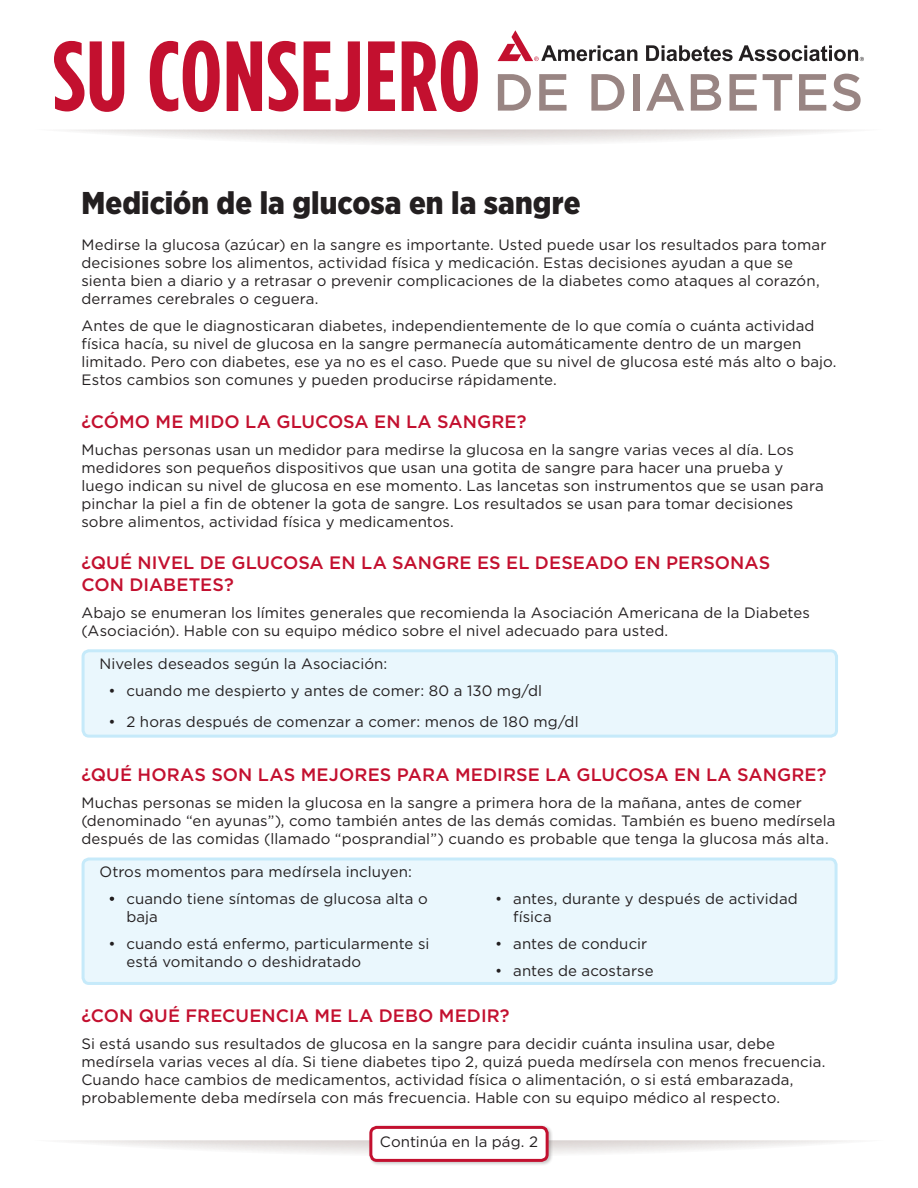
<style>
.page{position:relative;width:918px;height:1188px;background:#fff}
.page>*{position:absolute;margin:0;border:0;box-sizing:border-box;transform-origin:0 0}
.t1{font:900 31.5px "Gotham Narrow";letter-spacing:.005em;color:#231f20}
.Red_subhead{font:500 18px/21.6px "Gotham";letter-spacing:.005em;color:#c3102f}
.Red_subhead_-_after{font:500 18px "Gotham";letter-spacing:.005em;color:#c3102f}
.Text{font:15px/18px "Gotham";letter-spacing:.005em;color:#231f20}
.Bullets{font:15px/18px "Gotham";letter-spacing:.005em;color:#231f20}
.Bullets_-_first_line{font:15px "Gotham";letter-spacing:.005em;color:#231f20}
</style>
<div class="page">
<svg style="left:69px;top:130px;width:780px;height:14px"></svg>
<svg style="left:70px;top:1140px;width:778px;height:14px"></svg>
<svg style="left:498px;top:30px;width:139px;height:31px"></svg>
<svg style="left:646px;top:45px;width:218px;height:16px"></svg>
<svg style="left:498px;top:74px;width:33px;height:37px"></svg>
<svg style="left:539px;top:74px;width:28px;height:37px"></svg>
<svg style="left:591px;top:74px;width:33px;height:37px"></svg>
<div style="left:633px;top:74px;width:6px;height:37px;background:#998583"></div>
<svg style="left:646px;top:74px;width:38px;height:37px"></svg>
<svg style="left:691px;top:74px;width:30px;height:37px"></svg>
<svg style="left:729px;top:74px;width:28px;height:37px"></svg>
<svg style="left:763px;top:74px;width:29px;height:37px"></svg>
<svg style="left:799px;top:74px;width:27px;height:37px"></svg>
<svg style="left:832px;top:74px;width:29px;height:37px"></svg>
<svg style="left:54px;top:41px;width:70px;height:71px"></svg>
<svg style="left:150px;top:40px;width:70px;height:72px"></svg>
<svg style="left:227px;top:41px;width:35px;height:70px"></svg>
<svg style="left:268px;top:41px;width:30px;height:70px"></svg>
<svg style="left:304px;top:41px;width:56px;height:71px"></svg>
<svg style="left:368px;top:41px;width:27px;height:70px"></svg>
<svg style="left:402px;top:40px;width:76px;height:72px"></svg>
<div style="left:83px;top:859px;width:753px;height:124px;background:#eaf7fd;border-radius:6px"></div>
<div style="left:82px;top:858px;width:756px;height:127px;border:3px solid #c6eafa;border-radius:6px"></div>
<div style="left:83px;top:651px;width:754px;height:85px;background:#eaf7fd;border-radius:6px"></div>
<div style="left:82px;top:649px;width:756px;height:89px;border:3px solid #c6eafa;border-radius:6px"></div>
<div style="left:368px;top:1124px;width:185px;height:42px;background:#231f20;opacity:.25"></div>
<div style="left:371px;top:1127px;width:176px;height:33px;background:#fff;border-radius:6px"></div>
<div style="left:369px;top:1126px;width:180px;height:36px;border:3px solid #c3102f;border-radius:6px"></div>
<p class="t1" style="left:81px;top:182px;width:501px">Medición de la glucosa en la sangre</p>
<p class="Text" style="left:81px;top:236px;width:746px">Medirse la glucosa (azúcar) en la sangre es importante. Usted puede usar los resultados para tomar decisiones sobre los alimentos, actividad física y medicación. Estas decisiones ayudan a que se sienta bien a diario y a retrasar o prevenir complicaciones de la diabetes como ataques al corazón, derrames cerebrales o ceguera.</p>
<p class="Text" style="left:81px;top:317px;width:757px">Antes de que le diagnosticaran diabetes, independientemente de lo que comía o cuánta actividad física hacía, su nivel de glucosa en la sangre permanecía automáticamente dentro de un margen limitado. Pero con diabetes, ese ya no es el caso. Puede que su nivel de glucosa esté más alto o bajo.<br>Estos cambios son comunes y pueden producirse rápidamente.</p>
<p class="Red_subhead" style="left:81px;top:410px;width:447px">¿CÓMO ME MIDO LA GLUCOSA EN LA SANGRE?</p>
<p class="Text" style="left:81px;top:440px;width:744px">Muchas personas usan un medidor para medirse la glucosa en la sangre varias veces al día. Los medidores son pequeños dispositivos que usan una gotita de sangre para hacer una prueba y luego indican su nivel de glucosa en ese momento. Las lancetas son instrumentos que se usan para pinchar la piel a fin de obtener la gota de sangre. Los resultados se usan para tomar decisiones sobre alimentos, actividad física y medicamentos.</p>
<p class="Red_subhead" style="left:81px;top:552px;width:690px">¿QUÉ NIVEL DE GLUCOSA EN LA SANGRE ES EL DESEADO EN PERSONAS<br>CON DIABETES?</p>
<p class="Text" style="left:81px;top:603px;width:730px">Abajo se enumeran los límites generales que recomienda la Asociación Americana de la Diabetes (Asociación). Hable con su equipo médico sobre el nivel adecuado para usted.</p>
<p class="Bullets_-_first_line" style="left:99px;top:654px;width:289px">Niveles deseados según la Asociación:</p>
<p class="Bullets" style="left:108px;top:681px;width:435px">• cuando me despierto y antes de comer: 80 a 130 mg/dl</p>
<p class="Bullets" style="left:108px;top:712px;width:472px">• 2 horas después de comenzar a comer: menos de 180 mg/dl</p>
<p class="Red_subhead_-_after" style="left:81px;top:763px;width:747px">¿QUÉ HORAS SON LAS MEJORES PARA MEDIRSE LA GLUCOSA EN LA SANGRE?</p>
<p class="Text" style="left:81px;top:794px;width:756px">Muchas personas se miden la glucosa en la sangre a primera hora de la mañana, antes de comer (denominado “en ayunas”), como también antes de las demás comidas. También es bueno medírsela después de las comidas (llamado “posprandial”) cuando es probable que tenga la glucosa más alta.</p>
<p class="Bullets_-_first_line" style="left:99px;top:862px;width:314px">Otros momentos para medírsela incluyen:</p>
<p class="Bullets" style="left:126px;top:890px;width:303px;text-indent:-18px">• cuando tiene síntomas de glucosa alta o baja</p>
<p class="Bullets" style="left:126px;top:935px;width:304px;text-indent:-18px">• cuando está enfermo, particularmente si está vomitando o deshidratado</p>
<p class="Bullets" style="left:513px;top:890px;width:286px;text-indent:-18px">• antes, durante y después de actividad física</p>
<p class="Bullets" style="left:495px;top:935px;width:154px">• antes de conducir</p>
<p class="Bullets" style="left:495px;top:962px;width:160px">• antes de acostarse</p>
<p class="Red_subhead_-_after" style="left:81px;top:1004px;width:430px">¿CON QUÉ FRECUENCIA ME LA DEBO MEDIR?</p>
<p class="Text" style="left:81px;top:1034px;width:746px">Si está usando sus resultados de glucosa en la sangre para decidir cuánta insulina usar, debe medírsela varias veces al día. Si tiene diabetes tipo 2, quizá pueda medírsela con menos frecuencia.<br>Cuando hace cambios de medicamentos, actividad física o alimentación, o si está embarazada, probablemente deba medírsela con más frecuencia. Hable con su equipo médico al respecto.</p>
<p class="Text" style="left:380px;top:1133px;width:160px">Continúa en la pág. 2</p>
</div>
